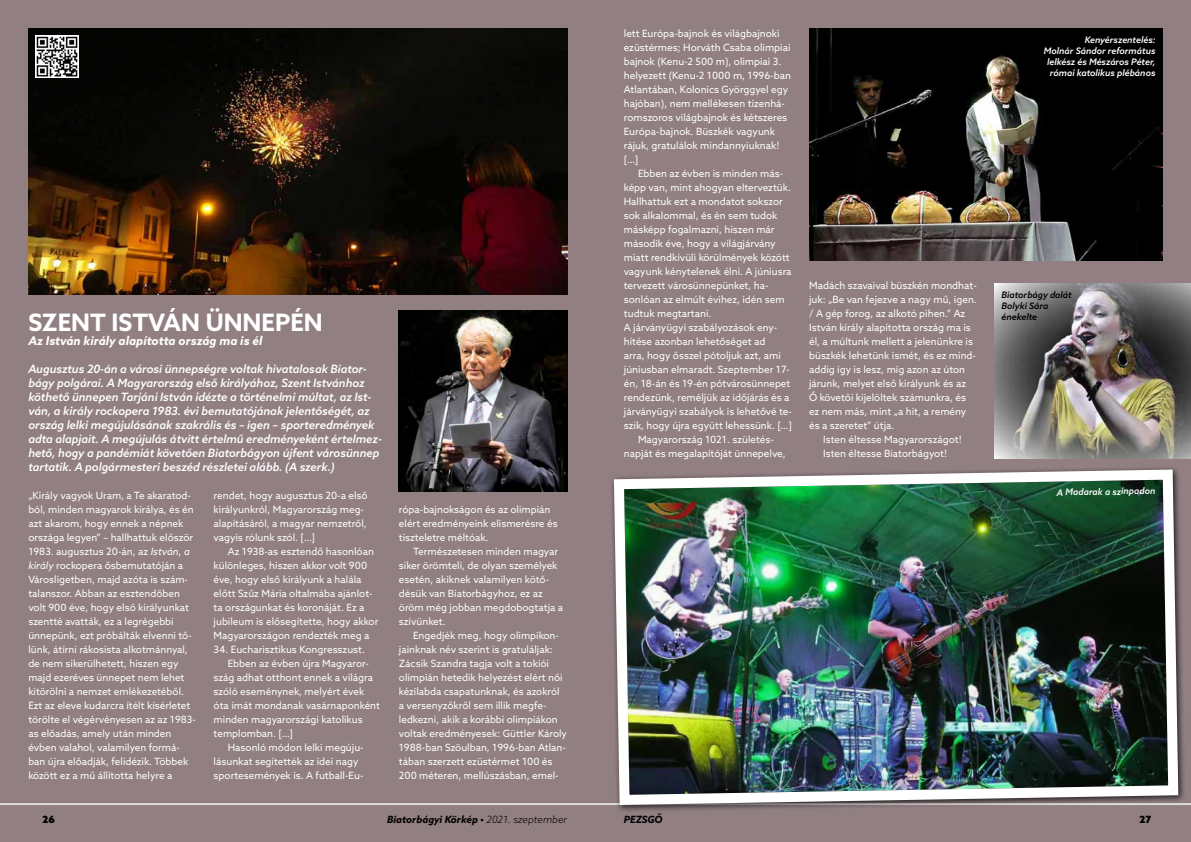
<style>
.page{position:relative;width:1191px;height:842px;background:#917f82}
.page>*{position:absolute;margin:0;border:0;box-sizing:border-box;transform-origin:0 0}
.t1{font:700 24px "Azo Sans";color:#fff}
.t2{font:italic 700 12px "Azo Sans";color:#fff}
.t3{font:italic 500 11.5px/14px "Azo Sans";letter-spacing:-.005em;color:#fff}
.t4{font:10px/14px "Azo Sans";color:#fff}
.t5{font:italic 700 10px "Azo Sans";color:#000}
.t6{font:900 10px "Azo Sans";color:#000}
.t7{font:italic 500 9px/11px "Azo Sans";color:#fff;text-align:right}
.t8{font:italic 500 9px/11px "Azo Sans";color:#000}
.s1{font-style:italic}
.s2{font-weight:300}
</style>
<div class="page">
<hr style="left:0;top:803px;width:1191px;height:2px;background:#e0dbdc">
<img style="left:28px;top:28px;width:539px;height:267px">
<img style="left:612px;top:468px;width:571px;height:342px">
<img style="left:399px;top:311px;width:168px;height:180px">
<img style="left:809px;top:28px;width:353px;height:233px">
<img style="left:994px;top:284px;width:197px;height:174px">
<img style="left:35px;top:35px;width:43px;height:43px">
<h1 class="t1" style="left:28px;top:306px;width:296px">SZENT ISTVÁN ÜNNEPÉN</h1>
<p class="t2" style="left:28px;top:333px;width:235px">Az István király alapította ország ma is él</p>
<p class="t3" style="left:28px;top:362px;width:355px">Augusztus 20-án a városi ünnepségre voltak hivatalosak Biator&shy;bágy polgárai. A Magyarország első királyához, Szent Istvánhoz köthető ünnepen Tarjáni István idézte a történelmi múltat, az Ist&shy;ván, a király rockopera 1983. évi bemutatójának jelentőségét, az ország lelki megújulásának szakrális és – igen – sporteredmények adta alapjait. A megújulás átvitt értelmű eredményeként értelmez&shy;hető, hogy a pandémiát követően Biatorbágyon újfent városünnep tartatik. A polgármesteri beszéd részletei alább. (A szerk.)</p>
<p class="t4" style="left:28px;top:488px;width:169px">„Király vagyok Uram, a Te akaratod&shy;ból, minden magyarok királya, és én azt akarom, hogy ennek a népnek országa legyen” – hallhattuk először 1983. augusztus 20-án, az <span class="s1">István, a király</span> rockopera ősbemutatóján a Városligetben, majd azóta is szám&shy;talanszor. Abban az esztendőben volt 900 éve, hogy első királyunkat szentté avatták, ez a legrégebbi ünnepünk, ezt próbálták elvenni tő&shy;lünk, átírni rákosista alkotmánnyal, de nem sikerülhetett, hiszen egy majd ezeréves ünnepet nem lehet kitörölni a nemzet emlékezetéből.<br>Ezt az eleve kudarcra ítélt kísérletet törölte el végérvényesen az az 1983- as előadás, amely után minden évben valahol, valamilyen formá&shy;ban újra előadják, felidézik. Többek között ez a mű állította helyre a</p>
<p class="t4" style="left:214px;top:488px;width:156px">rendet, hogy augusztus 20-a első királyunkról, Magyarország meg&shy;alapításáról, a magyar nemzetről, vagyis rólunk szól. […]</p>
<p class="t4" style="left:214px;top:544px;width:166px;text-indent:14px">Az 1938-as esztendő hasonlóan különleges, hiszen akkor volt 900 éve, hogy első királyunk a halála előtt Szűz Mária oltalmába ajánlot&shy;ta országunkat és koronáját. Ez a jubileum is elősegítette, hogy akkor Magyarországon rendezték meg a</p>
<p class="t4" style="left:214px;top:642px;width:153px">34. Eucharisztikus Kongresszust.</p>
<p class="t4" style="left:228px;top:656px;width:143px">Ebben az évben újra Magyaror-</p>
<p class="t4" style="left:214px;top:670px;width:161px">szág adhat otthont ennek a világra</p>
<p class="t4" style="left:214px;top:684px;width:152px">szóló eseménynek, melyért évek</p>
<p class="t4" style="left:214px;top:698px;width:168px">óta imát mondanak vasárnaponként</p>
<p class="t4" style="left:214px;top:712px;width:151px">minden magyarországi katolikus</p>
<p class="t4" style="left:214px;top:726px;width:81px">templomban. […]</p>
<p class="t4" style="left:228px;top:740px;width:137px">Hasonló módon lelki megúju-</p>
<p class="t4" style="left:214px;top:754px;width:146px">lásunkat segítették az idei nagy</p>
<p class="t4" style="left:214px;top:768px;width:151px">sportesemények is. A futball-Eu-</p>
<p class="t4" style="left:399px;top:502px;width:160px">rópa-bajnokságon és az olimpián elért eredményeink elismerésre és tiszteletre méltóak.</p>
<p class="t4" style="left:399px;top:544px;width:166px;text-indent:14px">Természetesen minden magyar siker örömteli, de olyan személyek esetén, akiknek valamilyen kötő&shy;désük van Biatorbágyhoz, ez az öröm még jobban megdobogtatja a szívünket.</p>
<p class="t4" style="left:399px;top:628px;width:170px;text-indent:14px">Engedjék meg, hogy olimpikon&shy;jainknak név szerint is gratuláljak:<br>Zácsik Szandra tagja volt a tokiói olimpián hetedik helyezést elért női kézilabda csapatunknak, és azokról a versenyzőkről sem illik megfe&shy;ledkezni, akik a korábbi olimpiákon voltak eredményesek: Güttler Károly 1988-ban Szöulban, 1996-ban Atlan&shy;tában szerzett ezüstérmet 100 és 200 méteren, mellúszásban, emel-</p>
<p class="t4" style="left:624px;top:26px;width:169px">lett Európa-bajnok és világbajnoki ezüstérmes; Horváth Csaba olimpiai bajnok (Kenu-2 500 m), olimpiai 3. helyezett (Kenu-2 1000 m, 1996-ban<br>Atlantában, Kolonics Györggyel egy hajóban), nem mellékesen tizenhá&shy;romszoros világbajnok és kétszeres<br>Európa-bajnok. Büszkék vagyunk rájuk, gratulálok mindannyiuknak! […]</p>
<p class="t4" style="left:638px;top:166px;width:147px">Ebben az évben is minden más-</p>
<p class="t4" style="left:624px;top:180px;width:169px">képp van, mint ahogyan elterveztük.</p>
<p class="t4" style="left:624px;top:194px;width:160px">Hallhattuk ezt a mondatot sokszor</p>
<p class="t4" style="left:624px;top:208px;width:155px">sok alkalommal, és én sem tudok</p>
<p class="t4" style="left:624px;top:222px;width:152px">másképp fogalmazni, hiszen már</p>
<p class="t4" style="left:624px;top:236px;width:153px">második éve, hogy a világjárvány</p>
<p class="t4" style="left:624px;top:250px;width:167px">miatt rendkívüli körülmények között</p>
<p class="t4" style="left:624px;top:264px;width:169px">vagyunk kénytelenek élni. A júniusra</p>
<p class="t4" style="left:624px;top:278px;width:146px">tervezett városünnepünket, ha-</p>
<p class="t4" style="left:624px;top:292px;width:162px">sonlóan az elmúlt évihez, idén sem</p>
<p class="t4" style="left:624px;top:306px;width:89px">tudtuk megtartani.</p>
<p class="t4" style="left:624px;top:320px;width:155px">A járványügyi szabályozások eny-</p>
<p class="t4" style="left:624px;top:334px;width:143px">hítése azonban lehetőséget ad</p>
<p class="t4" style="left:624px;top:348px;width:159px">arra, hogy ősszel pótoljuk azt, ami</p>
<p class="t4" style="left:624px;top:362px;width:167px">júniusban elmaradt. Szeptember 17-</p>
<p class="t4" style="left:624px;top:376px;width:168px">én, 18-án és 19-én pótvárosünnepet</p>
<p class="t4" style="left:624px;top:390px;width:167px">rendezünk, reméljük az időjárás és a</p>
<p class="t4" style="left:624px;top:404px;width:170px">járványügyi szabályok is lehetővé te-</p>
<p class="t4" style="left:624px;top:418px;width:170px">szik, hogy újra együtt lehessünk. […]</p>
<p class="t4" style="left:638px;top:432px;width:137px">Magyarország 1021. születés-</p>
<p class="t4" style="left:624px;top:446px;width:163px">napját és megalapítóját ünnepelve,</p>
<p class="t4" style="left:809px;top:278px;width:169px">Madách szavaival büszkén mondhat-</p>
<p class="t4" style="left:809px;top:292px;width:169px">juk: „Be van fejezve a nagy mű, igen.</p>
<p class="t4" style="left:809px;top:306px;width:158px">/ A gép forog, az alkotó pihen.” Az</p>
<p class="t4" style="left:809px;top:320px;width:163px">István király alapította ország ma is</p>
<p class="t4" style="left:809px;top:334px;width:165px">él, a múltunk mellett a jelenünkre is</p>
<p class="t4" style="left:809px;top:348px;width:168px">büszkék lehetünk ismét, és ez mind-</p>
<p class="t4" style="left:809px;top:362px;width:158px">addig így is lesz, míg azon az úton</p>
<p class="t4" style="left:809px;top:376px;width:158px">járunk, melyet első királyunk és az</p>
<p class="t4" style="left:809px;top:390px;width:158px">Ő követői kijelöltek számunkra, és</p>
<p class="t4" style="left:809px;top:404px;width:159px">ez nem más, mint „a hit, a remény</p>
<p class="t4" style="left:809px;top:418px;width:87px">és a szeretet” útja.</p>
<p class="t4" style="left:823px;top:432px;width:140px">Isten éltesse Magyarországot!</p>
<p class="t4" style="left:823px;top:446px;width:125px">Isten éltesse Biatorbágyot!</p>
<p class="t7" style="left:1043px;top:34px;width:113px">Kenyérszentelés:<br>Molnár Sándor református lelkész és Mészáros Péter, római katolikus plébános</p>
<p class="t8" style="left:1001px;top:289px;width:72px">Biatorbágy dalát<br>Bolyki Sára énekelte</p>
<p class="t7" style="left:1056px;top:487px;width:100px;rotate:-1deg">A Madarak a színpadon</p>
<p class="t6" style="left:43px;top:813px;width:14px">26</p>
<p class="t5" style="left:387px;top:813px;width:181px">Biatorbágyi Körkép • <span class="s2">2021. szeptember</span></p>
<p class="t5" style="left:624px;top:813px;width:40px">PEZSGŐ</p>
<p class="t6" style="left:1139px;top:813px;width:13px">27</p>
</div>
